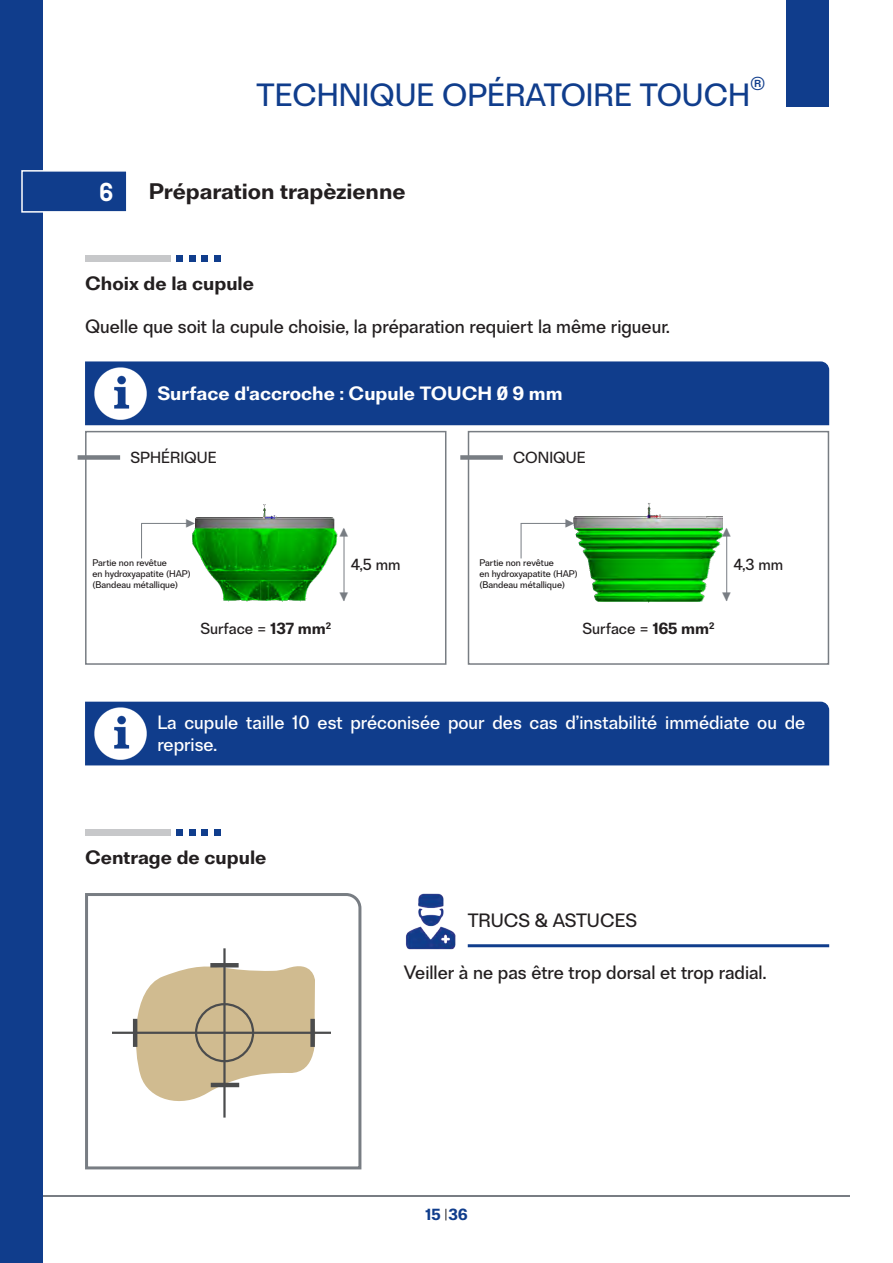
<style>
.page{position:relative;width:893px;height:1263px;background:#fff}
.page>*{position:absolute;margin:0;border:0;box-sizing:border-box;transform-origin:0 0}
.t1{font:30px "Brut Grotesque";color:#103d8c}
.t2{font:27px "Keri Medical";color:#fff}
.t3{font:700 21px "Brut Grotesque";color:#231f20}
.t4{font:18px "Brut Grotesque";color:#231f20}
.t5{font:18px/21.6px "Brut Grotesque";color:#fff}
.t6{font:700 18px "Brut Grotesque";color:#fff}
.t7{font:700 18px "Brut Grotesque";color:#231f20}
.t8{font:18px "Minion Pro";color:#787d83}
.t9{font:17.55px "Brut Grotesque";color:#103d8c}
.t10{font:15px "Brut Grotesque";color:#231f20}
.t11{font:700 15px "Brut Grotesque";color:#103d8c}
.t12{font:9px "Brut Grotesque";color:#231f20}
.s1{font-weight:700}
</style>
<div class="page">
<div style="left:85px;top:431px;width:361px;height:234px;border:2px solid #787d83"></div>
<div style="left:468px;top:431px;width:361px;height:234px;border:2px solid #787d83"></div>
<div style="left:787px;top:0;width:42px;height:106px;background:#103d8c"></div>
<hr style="left:43px;top:1195px;width:807px;height:1px;background:#787d83">
<div style="left:0;top:0;width:43px;height:1263px;background:#103d8c"></div>
<svg style="left:189px;top:255px;width:6px;height:6px"></svg>
<svg style="left:202px;top:255px;width:6px;height:6px"></svg>
<svg style="left:215px;top:255px;width:6px;height:6px"></svg>
<div style="left:176px;top:255px;width:7px;height:6px;background:#103d8c"></div>
<div style="left:85px;top:255px;width:85px;height:6px;background:#c7c8ca"></div>
<div style="left:21px;top:170px;width:107px;height:43px;background:#103d8c;border:2px solid #fff"></div>
<div style="left:85px;top:702px;width:744px;height:63px;background:#103d8c"></div>
<img style="left:192px;top:504px;width:152px;height:98px">
<div style="left:85px;top:361px;width:744px;height:64px;background:#103d8c"></div>
<img style="left:564px;top:503px;width:158px;height:100px">
<div style="left:78px;top:455px;width:42px;height:5px;background:#787d83"></div>
<div style="left:460px;top:455px;width:43px;height:5px;background:#787d83"></div>
<hr style="left:344px;top:529px;width:1px;height:72px;background:#787d83">
<hr style="left:726px;top:529px;width:1px;height:72px;background:#787d83">
<div style="left:189px;top:829px;width:6px;height:7px;background:#103d8c"></div>
<div style="left:202px;top:829px;width:6px;height:7px;background:#103d8c"></div>
<div style="left:215px;top:829px;width:6px;height:7px;background:#103d8c"></div>
<div style="left:176px;top:829px;width:7px;height:7px;background:#103d8c"></div>
<div style="left:85px;top:829px;width:85px;height:7px;background:#c7c8ca"></div>
<hr style="left:468px;top:944px;width:361px;height:3px;background:#103d8c">
<svg style="left:85px;top:893px;width:277px;height:277px"></svg>
<hr style="left:141px;top:523px;width:46px;height:1px;background:#787d83">
<hr style="left:141px;top:523px;width:1px;height:35px;background:#787d83">
<hr style="left:521px;top:523px;width:46px;height:1px;background:#787d83">
<hr style="left:521px;top:523px;width:1px;height:35px;background:#787d83">
<img style="left:91px;top:363px;width:60px;height:60px">
<svg style="left:131px;top:959px;width:186px;height:150px"></svg>
<hr style="left:112px;top:1032px;width:219px;height:2px;background:#4b4c4d">
<hr style="left:223px;top:948px;width:3px;height:169px;background:#4b4c4d">
<div style="left:195px;top:1003px;width:59px;height:59px;border:2px solid #4b4c4d;border-radius:50%"></div>
<hr style="left:133px;top:1019px;width:4px;height:28px;background:#4b4c4d">
<div style="left:310px;top:1019px;width:5px;height:28px;background:#4b4c4d"></div>
<hr style="left:210px;top:963px;width:29px;height:4px;background:#4b4c4d">
<hr style="left:211px;top:1083px;width:28px;height:4px;background:#4b4c4d">
<img style="left:91px;top:703px;width:60px;height:60px">
<img style="left:405px;top:893px;width:51px;height:57px">
<svg style="left:340px;top:527px;width:5px;height:9px"></svg>
<svg style="left:722px;top:527px;width:6px;height:9px"></svg>
<svg style="left:186px;top:519px;width:9px;height:9px"></svg>
<svg style="left:566px;top:519px;width:8px;height:9px"></svg>
<p class="t1" style="left:257px;top:76px;width:495px">TECHNIQUE OPÉRATOIRE TOUCH</p>
<p class="t9" style="left:750px;top:73px;width:17px">®</p>
<p class="t2" style="left:100px;top:173px;width:15px">6</p>
<p class="t3" style="left:149px;top:178px;width:258px">Préparation trapèzienne</p>
<p class="t7" style="left:85px;top:271px;width:171px">Choix de la cupule</p>
<p class="t4" style="left:85px;top:315px;width:586px">Quelle que soit la cupule choisie, la préparation requiert la même rigueur.</p>
<p class="t6" style="left:157px;top:382px;width:407px">Surface d'accroche : Cupule TOUCH 0 9 mm</p>
<p class="t10" style="left:130px;top:448px;width:88px">SPHÉRIQUE</p>
<p class="t10" style="left:513px;top:448px;width:74px">CONIQUE</p>
<p class="t12" style="left:92px;top:557px;width:76px">Partie non revêtue</p>
<p class="t12" style="left:92px;top:568px;width:100px">en hydroxyapatite (HAP)</p>
<p class="t12" style="left:92px;top:578px;width:87px">(Bandeau métallique)</p>
<p class="t10" style="left:351px;top:555px;width:51px">4,5 mm</p>
<p class="t8" style="left:331px;top:602px;width:12px;rotate:-90deg">◀</p>
<p class="t12" style="left:479px;top:557px;width:76px">Partie non revêtue</p>
<p class="t12" style="left:479px;top:568px;width:100px">en hydroxyapatite (HAP)</p>
<p class="t12" style="left:479px;top:578px;width:87px">(Bandeau métallique)</p>
<p class="t10" style="left:734px;top:555px;width:51px">4,3 mm</p>
<p class="t8" style="left:713px;top:602px;width:12px;rotate:-90deg">◀</p>
<p class="t10" style="left:200px;top:619px;width:132px">Surface = <span class="s1">137 mm</span><sup>2</sup></p>
<p class="t10" style="left:582px;top:619px;width:134px">Surface = <span class="s1">165 mm</span><sup>2</sup></p>
<p class="t5" style="left:157px;top:712px;width:649px">La cupule taille 10 est préconisée pour des cas d’instabilité immédiate ou de reprise.</p>
<p class="t7" style="left:85px;top:845px;width:183px">Centrage de cupule</p>
<p class="t4" style="left:468px;top:909px;width:171px">TRUCS &amp; ASTUCES</p>
<p class="t4" style="left:404px;top:960px;width:364px">Veiller à ne pas être trop dorsal et trop radial.</p>
<p class="t11" style="left:426px;top:1205px;width:43px">15 36</p>
</div>
